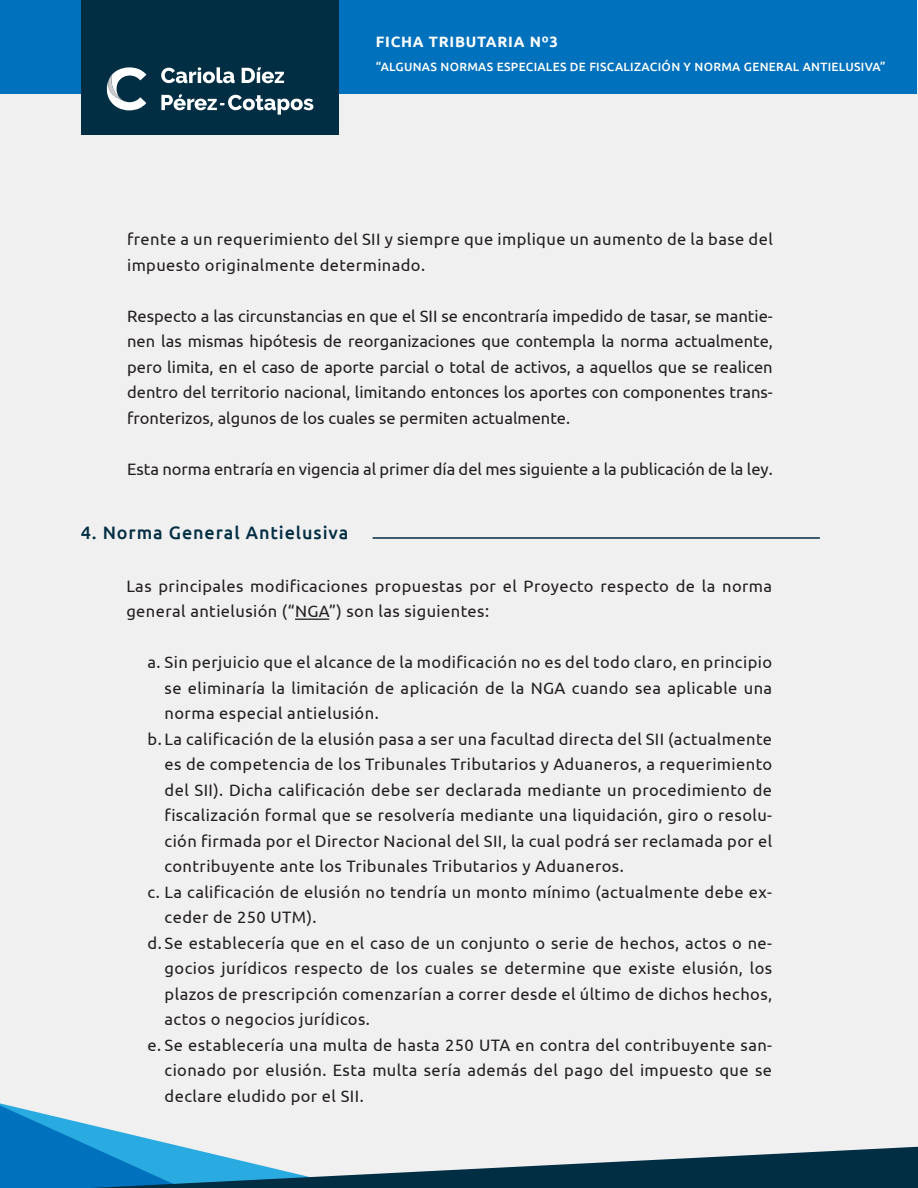
<style>
.page{position:relative;width:918px;height:1188px;background:#f1f0f1}
.page>*{position:absolute;margin:0;border:0;box-sizing:border-box;transform-origin:0 0}
.t1{font:500 18px "Ubuntu";letter-spacing:.05em;color:#022e44}
.t2{font:16.5px/25.5px "Ubuntu";letter-spacing:.025em;color:#231f20;text-align:justify}
.t3{font:16.5px "Ubuntu";color:#231f20}
.t4{font:700 15px "Ubuntu";letter-spacing:.05em;color:#fff}
.t5{font:500 12px "Ubuntu";letter-spacing:.025em;color:#fff}
</style>
<div class="page">
<div style="left:1px;top:0;width:916px;height:93px;background:#0071bc"></div>
<div style="left:82px;top:0;width:257px;height:134px;background:#022e44"></div>
<svg style="left:161px;top:67px;width:74px;height:16px"></svg>
<svg style="left:242px;top:67px;width:42px;height:16px"></svg>
<svg style="left:106px;top:67px;width:40px;height:43px"></svg>
<svg style="left:161px;top:94px;width:152px;height:21px"></svg>
<svg style="left:0;top:1103px;width:918px;height:85px"></svg>
<hr style="left:295px;top:619px;width:34px;height:1px;background:#231f20">
<hr style="left:373px;top:537px;width:447px;height:2px;background:#022e44">
<p class="t4" style="left:376px;top:33px;width:184px">FICHA TRIBUTARIA Nº3</p>
<p class="t5" style="left:376px;top:59px;width:511px">“ALGUNAS NORMAS ESPECIALES DE FISCALIZACIÓN Y NORMA GENERAL ANTIELUSIVA”</p>
<p class="t2" style="left:127px;top:226px;width:647px">frente a un requerimiento del SII y siempre que implique un aumento de la base del impuesto originalmente determinado.</p>
<p class="t2" style="left:127px;top:303px;width:647px">Respecto a las circunstancias en que el SII se encontraría impedido de tasar, se mantie&shy;nen las mismas hipótesis de reorganizaciones que contempla la norma actualmente, pero limita, en el caso de aporte parcial o total de activos, a aquellos que se realicen dentro del territorio nacional, limitando entonces los aportes con componentes trans&shy;fronterizos, algunos de los cuales se permiten actualmente.</p>
<p class="t3" style="left:127px;top:459px;width:647px">Esta norma entraría en vigencia al primer día del mes siguiente a la publicación de la ley.</p>
<p class="t1" style="left:81px;top:521px;width:269px">4. Norma General Antielusiva</p>
<p class="t2" style="left:126px;top:573px;width:647px">Las principales modificaciones propuestas por el Proyecto respecto de la norma general antielusión (“NGA”) son las siguientes:</p>
<p class="t2" style="left:165px;top:649px;width:609px;text-indent:-17px">a. Sin perjuicio que el alcance de la modificación no es del todo claro, en principio se eliminaría la limitación de aplicación de la NGA cuando sea aplicable una norma especial antielusión.</p>
<p class="t2" style="left:165px;top:726px;width:609px;text-indent:-17px">b. La calificación de la elusión pasa a ser una facultad directa del SII (actualmente es de competencia de los Tribunales Tributarios y Aduaneros, a requerimiento del SII). Dicha calificación debe ser declarada mediante un procedimiento de fiscalización formal que se resolvería mediante una liquidación, giro o resolu&shy;ción firmada por el Director Nacional del SII, la cual podrá ser reclamada por el contribuyente ante los Tribunales Tributarios y Aduaneros.</p>
<p class="t2" style="left:165px;top:879px;width:609px;text-indent:-17px">c. La calificación de elusión no tendría un monto mínimo (actualmente debe ex&shy;ceder de 250 UTM).</p>
<p class="t2" style="left:165px;top:930px;width:609px;text-indent:-17px">d. Se establecería que en el caso de un conjunto o serie de hechos, actos o ne&shy;gocios jurídicos respecto de los cuales se determine que existe elusión, los plazos de prescripción comenzarían a correr desde el último de dichos hechos, actos o negocios jurídicos.</p>
<p class="t2" style="left:165px;top:1032px;width:609px;text-indent:-17px">e. Se establecería una multa de hasta 250 UTA en contra del contribuyente san&shy;cionado por elusión. Esta multa sería además del pago del impuesto que se declare eludido por el SII.</p>
</div>
